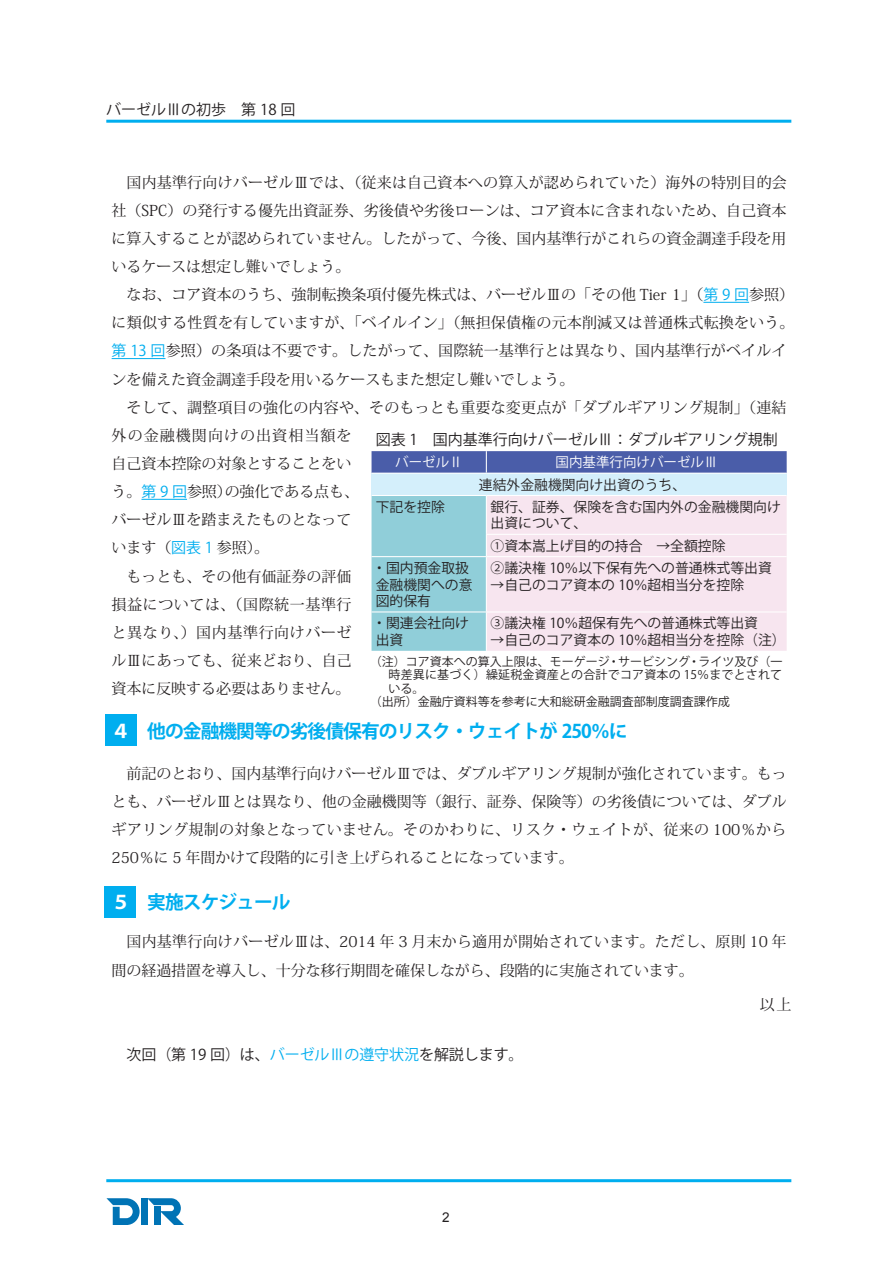
<style>
.page{position:relative;width:893px;height:1263px;background:#fff}
.page>*{position:absolute;margin:0;border:0;box-sizing:border-box;transform-origin:0 0}
.t1{font:700 18.75px "Koz Go Pro";letter-spacing:-.05em;color:#00aeef}
.t2{font:15px/28.2px "Koz Min Pro";color:#231f20;text-align:justify}
.t3{font:15px "Koz Go Pro";color:#231f20}
.t4{font:13.8px/16.5px "Koz Go Pro";color:#231f20}
.t5{font:13.5px "Koz Go Pro";color:#fff}
.t6{font:13.5px "Arial";color:#231f20}
.t7{font:12px "Koz Go Pro";color:#231f20}
.s1{font-family:"Koz Go Pro";color:#00aeef}
.s2{color:#fff}
.s3{color:#00aeef}
</style>
<div class="page">
<hr style="left:106px;top:120px;width:685px;height:3px;background:#00aeef">
<hr style="left:106px;top:1179px;width:685px;height:3px;background:#00aeef">
<svg style="left:106px;top:1198px;width:34px;height:27px"></svg>
<div style="left:141px;top:1198px;width:7px;height:27px;background:#0073b5"></div>
<svg style="left:148px;top:1198px;width:36px;height:27px"></svg>
<div style="left:104px;top:886px;width:32px;height:31px;background:#00aeef"></div>
<div style="left:106px;top:715px;width:31px;height:31px;background:#00aeef"></div>
<hr style="left:703px;top:302px;width:46px;height:1px;background:#00aeef">
<hr style="left:112px;top:358px;width:53px;height:1px;background:#00aeef">
<div style="left:372px;top:473px;width:415px;height:22px;background:#d4effb"></div>
<div style="left:487px;top:496px;width:300px;height:155px;background:#f7e5ef"></div>
<svg style="left:372px;top:451px;width:415px;height:22px;background:#4e61ab"></svg>
<div style="left:372px;top:496px;width:114px;height:155px;background:#90ced9"></div>
<hr style="left:372px;top:473px;width:114px;height:1px;background:#fff">
<hr style="left:486px;top:473px;width:301px;height:1px;background:#fff">
<hr style="left:372px;top:556px;width:114px;height:1px;background:#fff">
<hr style="left:372px;top:611px;width:114px;height:1px;background:#fff">
<hr style="left:486px;top:534px;width:301px;height:1px;background:#fff">
<hr style="left:486px;top:556px;width:301px;height:1px;background:#fff">
<hr style="left:486px;top:611px;width:301px;height:1px;background:#fff">
<hr style="left:141px;top:499px;width:46px;height:1px;background:#00aeef">
<p class="t3" style="left:106px;top:99px;width:191px">バーゼルⅢの初歩　第 18 回</p>
<p class="t2" style="left:112px;top:167px;width:677px;text-indent:15px">国内基準行向けバーゼルⅢでは、（従来は自己資本への算入が認められていた）海外の特別目的会社（SPC）の発行する優先出資証券、劣後債や劣後ローンは、コア資本に含まれないため、自己資本に算入することが認められていません。したがって、今後、国内基準行がこれらの資金調達手段を用いるケースは想定し難いでしょう。</p>
<p class="t2" style="left:112px;top:280px;width:684px;text-align:left;text-indent:15px">なお、コア資本のうち、強制転換条項付優先株式は、バーゼルⅢの「その他 Tier 1」（<span class="s1">第 9 回</span>参照）に類似する性質を有していますが、「ベイルイン」（無担保債権の元本削減又は普通株式転換をいう。<span class="s1">第 13 回</span>参照）の条項は不要です。したがって、国際統一基準行とは異なり、国内基準行がベイルインを備えた資金調達手段を用いるケースもまた想定し難いでしょう。</p>
<p class="t2" style="left:126px;top:393px;width:661px">そして、調整項目の強化の内容や、そのもっとも重要な変更点が「ダブルギアリング規制」（連結</p>
<p class="t3" style="left:376px;top:430px;width:404px">図表 1　国内基準行向けバーゼルⅢ：ダブルギアリング規制</p>
<p class="t5" style="left:395px;top:454px;width:69px">バーゼルⅡ</p>
<p class="t5" style="left:555px;top:454px;width:163px">国内基準行向けバーゼルⅢ</p>
<p class="t4" style="left:479px;top:477px;width:209px">連結外金融機関向け出資のうち、</p>
<p class="t4" style="left:376px;top:499px;width:71px">下記を控除</p>
<p class="t4" style="left:491px;top:499px;width:292px">銀行、証券、保険を含む国内外の金融機関向け出資について、</p>
<p class="t4" style="left:491px;top:538px;width:236px">①資本嵩上げ目的の持合　→全額控除</p>
<p class="t4" style="left:372px;top:560px;width:102px">・国内預金取扱金融機関への意図的保有</p>
<p class="t4" style="left:491px;top:560px;width:283px">②議決権 10％以下保有先への普通株式等出資</p>
<p class="t2" style="left:112px;top:421px;width:249px;text-align:left">外の金融機関向けの出資相当額を自己資本控除の対象とすることをいう。<span class="s1">第 9 回</span>参照）の強化である点も、バーゼルⅢを踏まえたものとなっています（<span class="s1">図表 1</span> 参照）。</p>
<p class="t2" style="left:112px;top:561px;width:242px;text-indent:15px">もっとも、その他有価証券の評価損益については、（国際統一基準行と異なり、）国内基準行向けバーゼルⅢにあっても、従来どおり、自己資本に反映する必要はありません。</p>
<p class="t1" style="left:112px;top:719px;width:517px"><span class="s2">４</span>　他の金融機関等の劣後債保有のリスク・ウェイトが 250％に</p>
<p class="t2" style="left:112px;top:758px;width:677px;text-indent:15px">前記のとおり、国内基準行向けバーゼルⅢでは、ダブルギアリング規制が強化されています。もっとも、バーゼルⅢとは異なり、他の金融機関等（銀行、証券、保険等）の劣後債については、ダブルギアリング規制の対象となっていません。そのかわりに、リスク・ウェイトが、従来の 100％から250％に 5 年間かけて段階的に引き上げられることになっています。</p>
<p class="t1" style="left:112px;top:890px;width:181px"><span class="s2">５</span>　実施スケジュール</p>
<p class="t2" style="left:112px;top:927px;width:676px;text-indent:15px">国内基準行向けバーゼルⅢは、2014 年 3 月末から適用が開始されています。ただし、原則 10 年間の経過措置を導入し、十分な移行期間を確保しながら、段階的に実施されています。</p>
<p class="t4" style="left:491px;top:577px;width:255px">→自己のコア資本の 10％超相当分を控除</p>
<p class="t4" style="left:372px;top:615px;width:98px">・関連会社向け出資</p>
<p class="t4" style="left:491px;top:615px;width:269px">③議決権 10％超保有先への普通株式等出資</p>
<p class="t4" style="left:491px;top:632px;width:297px">→自己のコア資本の 10％超相当分を控除（注）</p>
<p class="t7" style="left:370px;top:653px;width:414px">（注）コア資本への算入上限は、モーゲージ・サービシング・ライツ及び（一</p>
<p class="t7" style="left:389px;top:667px;width:395px">時差異に基づく）繰延税金資産との合計でコア資本の 15％までとされて</p>
<p class="t7" style="left:389px;top:680px;width:37px">いる。</p>
<p class="t7" style="left:370px;top:694px;width:362px">（出所）金融庁資料等を参考に大和総研金融調査部制度調査課作成</p>
<p class="t3" style="left:126px;top:1045px;width:399px">次回（第 19 回）は、<span class="s3">バーゼルⅢの遵守状況</span>を解説します。</p>
<p class="t6" style="left:442px;top:1208px;width:9px">2</p>
<p class="t2" style="left:760px;top:990px;width:33px">以上</p>
</div>
